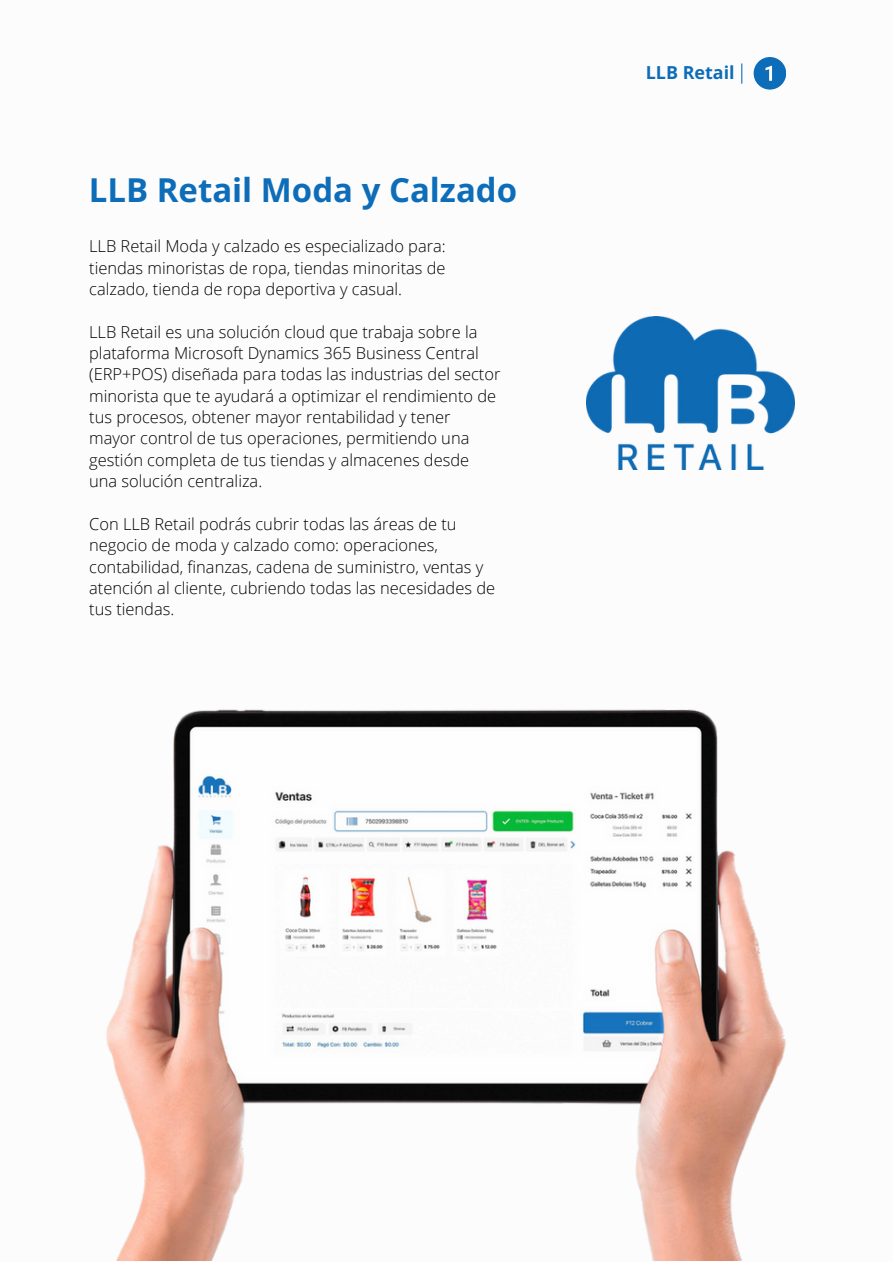
<style>
.page{position:relative;width:893px;height:1264px;background:#fff}
.page>*{position:absolute;margin:0;border:0;box-sizing:border-box;transform-origin:0 0}
.t1{font:700 33px "Open Sans";color:#0e6db9}
.t2{font:700 17.85px "Open Sans";color:#0e6db9}
.t3{font:300 16.5px/21.3px "Open Sans";color:#000}
</style>
<div class="page">
<svg style="left:753px;top:57px;width:33px;height:33px"></svg>
<svg style="left:741px;top:63px;width:1px;height:21px"></svg>
<img style="left:586px;top:316px;width:208px;height:153px">
<img style="left:106px;top:709px;width:680px;height:551px">
<h1 class="t1" style="left:89px;top:167px;width:430px">LLB Retail Moda y Calzado</h1>
<p class="t3" style="left:89px;top:235px;width:358px;text-align:justify">LLB Retail Moda y calzado es especializado para: tiendas minoristas de ropa, tiendas minoritas de calzado, tienda de ropa deportiva y casual.</p>
<p class="t3" style="left:89px;top:320px;width:412px">LLB Retail es una solución cloud que trabaja sobre la plataforma Microsoft Dynamics 365 Business Central (ERP+POS) diseñada para todas las industrias del sector minorista que te ayudará a optimizar el rendimiento de tus procesos, obtener mayor rentabilidad y tener mayor control de tus operaciones, permitiendo una gestión completa de tus tiendas y almacenes desde una solución centraliza.</p>
<p class="t3" style="left:89px;top:513px;width:407px">Con LLB Retail podrás cubrir todas las áreas de tu negocio de moda y calzado como: operaciones, contabilidad, finanzas, cadena de suministro, ventas y atención al cliente, cubriendo todas las necesidades de tus tiendas.</p>
<p class="t2" style="left:645px;top:60px;width:90px">LLB Retail</p>
</div>
